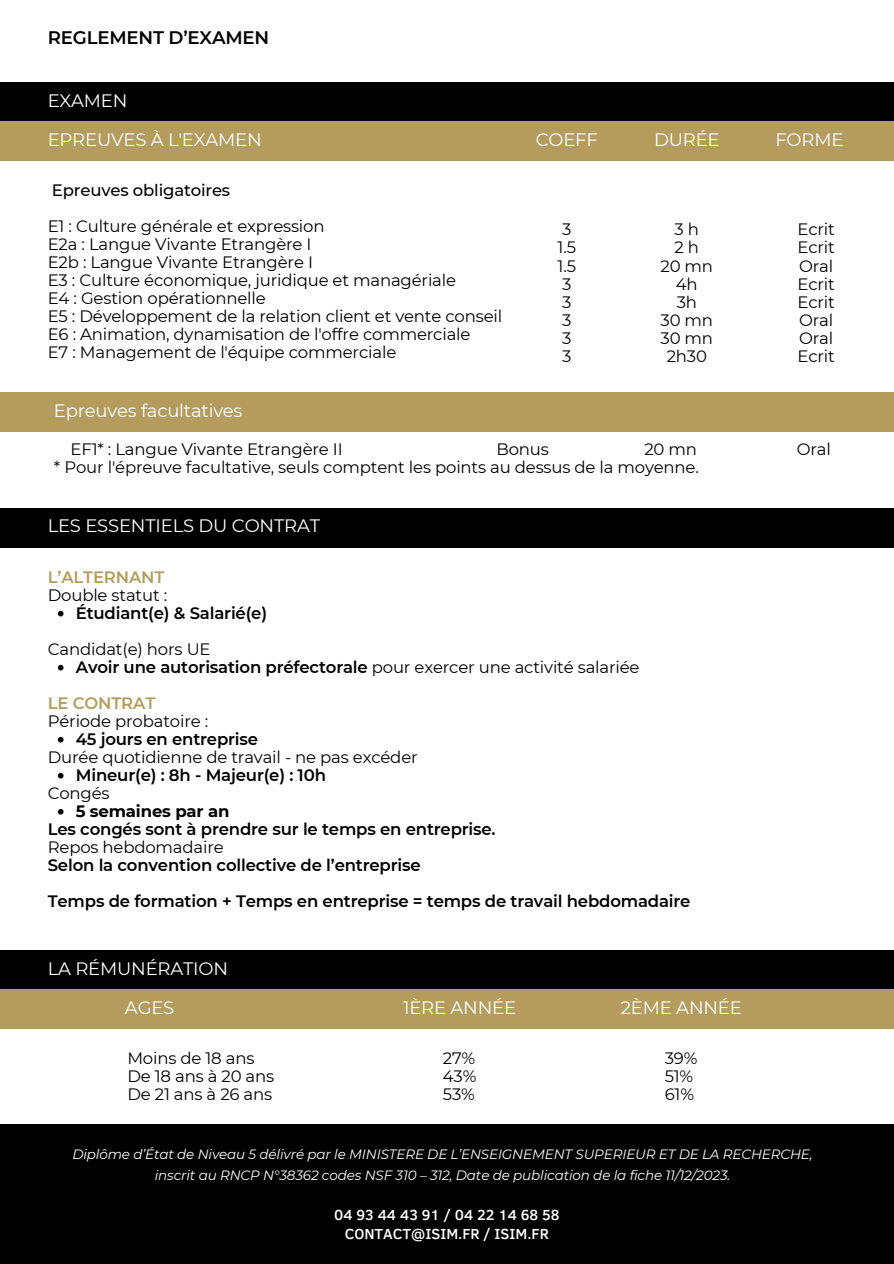
<style>
.page{position:relative;width:894px;height:1264px;background:#fff}
.page>*{position:absolute;margin:0;border:0;box-sizing:border-box;transform-origin:0 0}
.t1{font:600 18.15px "Montserrat";letter-spacing:-.01em;color:#000}
.t2{font:18px "Montserrat";letter-spacing:-.01em;color:#fff}
.t3{font:16.5px/18px "Montserrat";letter-spacing:-.01em;color:#000}
.t4{font:600 16.5px/18px "Montserrat";letter-spacing:-.01em;color:#000}
.t5{font:500 16.5px "Montserrat";letter-spacing:-.01em;color:#000}
.t6{font:700 16.5px "Montserrat";letter-spacing:-.01em;color:#000}
.t7{font:500 15px/19.2px "Clear Sans";color:#fff;text-align:center}
.t8{font:italic 13.5px/20.2px "Montserrat";letter-spacing:-.01em;color:#fff;text-align:center}
.s1{font-weight:600;color:#b39c5e}
.s2{font-weight:400}
</style>
<div class="page">
<div style="left:0;top:82px;width:893px;height:40px;background:#000"></div>
<div style="left:0;top:122px;width:893px;height:39px;background:#b39c5e"></div>
<div style="left:0;top:508px;width:893px;height:39px;background:#000"></div>
<div style="left:0;top:950px;width:893px;height:39px;background:#000"></div>
<div style="left:0;top:989px;width:893px;height:39px;background:#b39c5e"></div>
<svg style="left:58px;top:611px;width:5px;height:5px"></svg>
<svg style="left:58px;top:665px;width:5px;height:5px"></svg>
<svg style="left:58px;top:737px;width:5px;height:5px"></svg>
<svg style="left:58px;top:773px;width:5px;height:5px"></svg>
<svg style="left:58px;top:809px;width:5px;height:5px"></svg>
<div style="left:0;top:392px;width:893px;height:39px;background:#b39c5e"></div>
<div style="left:0;top:1124px;width:893px;height:139px;background:#000"></div>
<h1 class="t1" style="left:48px;top:27px;width:223px">REGLEMENT D’EXAMEN</h1>
<h2 class="t2" style="left:48px;top:89px;width:81px">EXAMEN</h2>
<h2 class="t2" style="left:48px;top:128px;width:215px">EPREUVES À L'EXAMEN</h2>
<h2 class="t2" style="left:535px;top:128px;width:64px">COEFF</h2>
<h2 class="t2" style="left:654px;top:128px;width:67px">DURÉE</h2>
<h2 class="t2" style="left:775px;top:128px;width:70px">FORME</h2>
<h3 class="t5" style="left:52px;top:180px;width:180px">Epreuves obligatoires</h3>
<h4 class="t3" style="left:48px;top:217px;width:456px">E1 : Culture générale et expression<br>E2a : Langue Vivante Etrangère I<br>E2b : Langue Vivante Etrangère I<br>E3 : Culture économique, juridique et managériale<br>E4 : Gestion opérationnelle<br>E5 : Développement de la relation client et vente conseil E6 : Animation, dynamisation de l'offre commerciale<br>E7 : Management de l'équipe commerciale</h4>
<h4 class="t3" style="left:557px;top:220px;width:20px">3<br>1.5<br>1.5<br>3<br>3<br>3<br>3<br>3</h4>
<h4 class="t3" style="left:660px;top:220px;width:54px;text-align:center">3h<br>2h<br>20 mn<br>4h<br>3h<br>30 mn<br>30 mn<br>2h30</h4>
<h4 class="t3" style="left:797px;top:220px;width:39px;text-align:justify">Ecrit Ecrit Oral Ecrit Ecrit Oral Oral Ecrit</h4>
<h4 class="t2" style="left:54px;top:399px;width:190px">Epreuves facultatives</h4>
<h4 class="t3" style="left:71px;top:440px;width:273px">EF1* : Langue Vivante Etrangère II</h4>
<h4 class="t3" style="left:496px;top:440px;width:54px">Bonus</h4>
<h4 class="t3" style="left:644px;top:440px;width:54px">20 mn</h4>
<h4 class="t3" style="left:796px;top:440px;width:36px">Oral</h4>
<h4 class="t3" style="left:54px;top:458px;width:646px">* Pour l'épreuve facultative, seuls comptent les points au dessus de la moyenne.</h4>
<h4 class="t2" style="left:48px;top:515px;width:274px">LES ESSENTIELS DU CONTRAT</h4>
<h4 class="t3" style="left:48px;top:568px;width:121px"><span class="s1">L’ALTERNANT<br></span>Double statut :</h4>
<h2 class="t4" style="left:76px;top:604px;width:193px">Étudiant(e) &amp; Salarié(e)</h2>
<h4 class="t3" style="left:48px;top:640px;width:164px">Candidat(e) hors UE</h4>
<p class="t4" style="left:76px;top:658px;width:565px">Avoir une autorisation préfectorale <span class="s2">pour exercer une activité salariée</span></p>
<h4 class="t3" style="left:48px;top:694px;width:162px"><span class="s1">LE CONTRAT<br></span>Période probatoire :</h4>
<p class="t4" style="left:76px;top:730px;width:184px">45 jours en entreprise</p>
<h4 class="t3" style="left:48px;top:748px;width:371px">Durée quotidienne de travail - ne pas excéder</h4>
<p class="t4" style="left:76px;top:766px;width:251px">Mineur(e) : 8h - Majeur(e) : 10h</p>
<h4 class="t3" style="left:48px;top:784px;width:63px">Congés</h4>
<p class="t6" style="left:76px;top:800px;width:155px">5 semaines par an</p>
<h4 class="t4" style="left:48px;top:820px;width:449px">Les congés sont à prendre sur le temps en entreprise.<br><span class="s2">Repos hebdomadaire<br></span>Selon la convention collective de l’entreprise</h4>
<p class="t4" style="left:48px;top:892px;width:644px">Temps de formation + Temps en entreprise = temps de travail hebdomadaire</p>
<h4 class="t2" style="left:48px;top:957px;width:182px">LA RÉMUNÉRATION</h4>
<h3 class="t2" style="left:125px;top:996px;width:51px">AGES</h3>
<h2 class="t2" style="left:403px;top:996px;width:114px">1ÈRE ANNÉE</h2>
<h2 class="t2" style="left:620px;top:996px;width:122px">2ÈME ANNÉE</h2>
<h2 class="t3" style="left:127px;top:1049px;width:148px">Moins de 18 ans<br>De 18 ans à 20 ans<br>De 21 ans à 26 ans</h2>
<h2 class="t3" style="left:443px;top:1049px;width:35px;text-align:justify">27% 43% 53%</h2>
<h4 class="t3" style="left:664px;top:1049px;width:34px">39%<br>51%<br>61%</h4>
<p class="t8" style="left:72px;top:1144px;width:741px">Diplôme d’État de Niveau 5 délivré par le MINISTERE DE L’ENSEIGNEMENT SUPERIEUR ET DE LA RECHERCHE, inscrit au RNCP N°38362 codes NSF 310 – 312, Date de publication de la fiche 11/12/2023.</p>
<h5 class="t7" style="left:334px;top:1203px;width:227px">04 93 44 43 91 / 04 22 14 68 58<br>CONTACT@ISIM.FR / ISIM.FR</h5>
</div>
